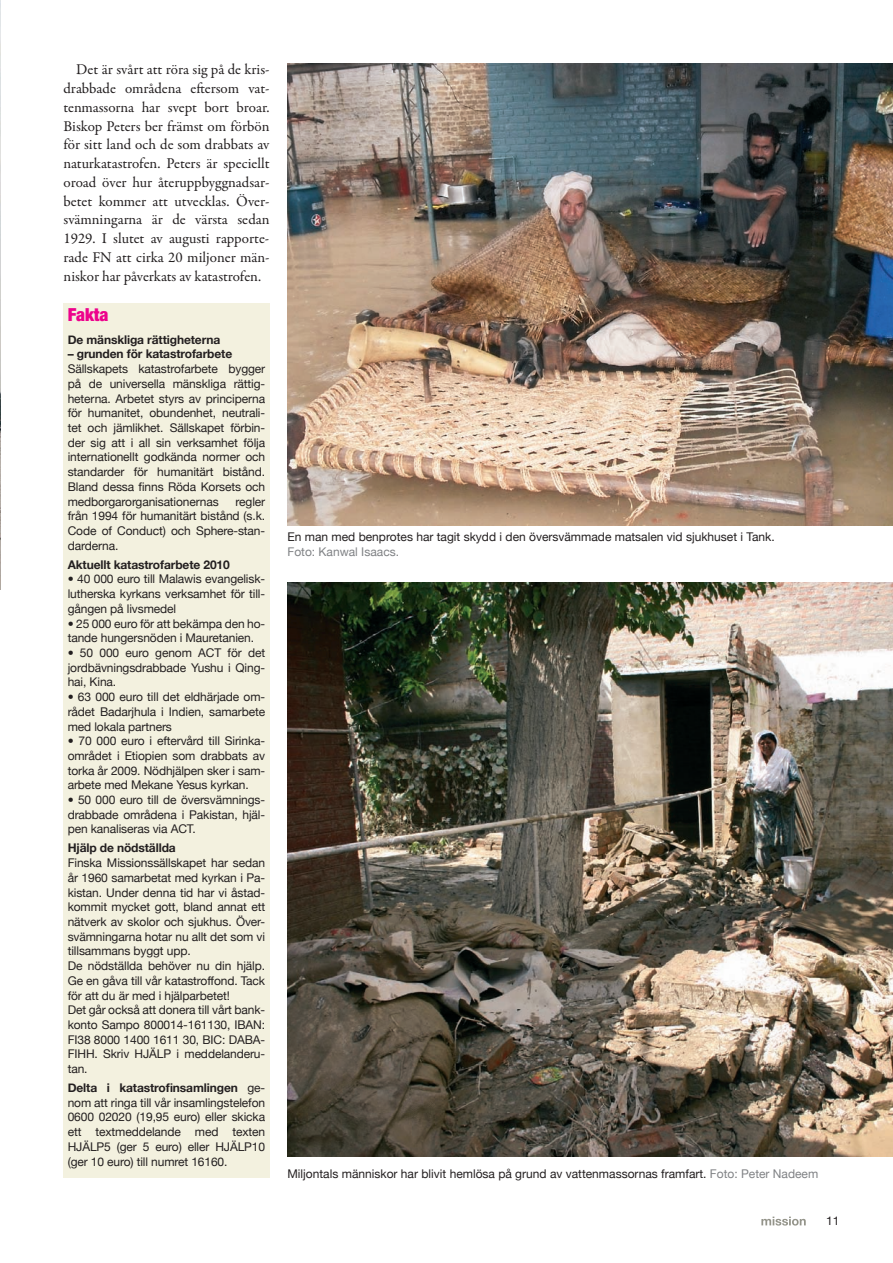
<style>
.page{position:relative;width:893px;height:1263px;background:#fff}
.page>*{position:absolute;margin:0;border:0;box-sizing:border-box;transform-origin:0 0}
.t1{font:900 condensed 18px "Helvetica Neue LT Std";letter-spacing:-.01em;color:#ed028c}
.t2{font:15px/18.8px "Garamond Premr Pro";letter-spacing:-.005em;color:#231f20;text-align:justify}
.t3{font:12px/14.7px "Helvetica Neue";letter-spacing:-.01em;color:#231f20;text-align:justify}
.t4{font:700 12px "Helvetica Neue";letter-spacing:-.01em;color:#231f20}
.t5{font:12px "Helvetica Neue";color:#808285}
.s1{font-weight:700}
.s2{color:#808285}
</style>
<div class="page">
<svg style="left:761px;top:1216px;width:44px;height:9px"></svg>
<img style="left:287px;top:63px;width:605px;height:462px">
<img style="left:287px;top:582px;width:605px;height:573px">
<img style="left:0;top:0;width:1px;height:589px">
<div style="left:63px;top:303px;width:206px;height:874px;background:#f3f1df"></div>
<p class="t2" style="left:63px;top:62px;width:207px;text-indent:13px">Det är svårt att röra sig på de kris&shy;drabbade områdena eftersom vat&shy;tenmassorna har svept bort broar.<br>Biskop Peters ber främst om förbön för sitt land och de som drabbats av naturkatastrofen. Peters är speciellt oroad över hur återuppbyggnadsar&shy;betet kommer att utvecklas. Över&shy;svämningarna är de värsta sedan 1929. I slutet av augusti rapporte&shy;rade FN att cirka 20 miljoner män&shy;niskor har påverkats av katastrofen.</p>
<h1 class="t1" style="left:68px;top:307px;width:42px">Fakta</h1>
<p class="t4" style="left:68px;top:332px;width:154px">De mänskliga rättigheterna</p>
<p class="t4" style="left:68px;top:347px;width:166px">– grunden för katastrofarbete</p>
<p class="t3" style="left:68px;top:361px;width:199px">Sällskapets katastrofarbete bygger på de universella mänskliga rättig&shy;heterna. Arbetet styrs av principerna för humanitet, obundenhet, neutrali&shy;tet och jämlikhet. Sällskapet förbin&shy;der sig att i all sin verksamhet följa internationellt godkända normer och standarder för humanitärt bistånd.<br>Bland dessa finns Röda Korsets och medborgarorganisationernas</p>
<p class="t3" style="left:68px;top:493px;width:199px;text-indent:168px">regler från 1994 för humanitärt bistånd (s.k.<br>Code of Conduct) och Sphere-stan&shy;darderna.</p>
<p class="t4" style="left:68px;top:557px;width:163px">Aktuellt katastrofarbete 2010</p>
<p class="t3" style="left:68px;top:571px;width:199px">• 40 000 euro till Malawis evangelisk&shy;lutherska kyrkans verksamhet för till&shy;gången på livsmedel</p>
<p class="t3" style="left:68px;top:615px;width:199px">• 25 000 euro för att bekämpa den ho&shy;tande hungersnöden i Mauretanien.</p>
<p class="t3" style="left:68px;top:645px;width:199px">• 50 000 euro genom ACT för det jordbävningsdrabbade Yushu i Qing&shy;hai, Kina.</p>
<p class="t3" style="left:68px;top:689px;width:199px">• 63 000 euro till det eldhärjade om&shy;rådet Badarjhula i Indien, samarbete med lokala partners</p>
<p class="t3" style="left:68px;top:733px;width:199px">• 70 000 euro i eftervård till Sirinka&shy;området i Etiopien som drabbats av torka år 2009. Nödhjälpen sker i sam&shy;arbete med Mekane Yesus kyrkan.</p>
<p class="t3" style="left:68px;top:792px;width:199px">• 50 000 euro till de översvämnings&shy;drabbade områdena i Pakistan, hjäl&shy;pen kanaliseras via ACT.</p>
<p class="t4" style="left:68px;top:840px;width:110px">Hjälp de nödställda</p>
<p class="t3" style="left:68px;top:855px;width:199px;text-align:left">Finska Missionssällskapet har sedan år 1960 samarbetat med kyrkan i Pa&shy;kistan. Under denna tid har vi åstad&shy;kommit mycket gott, bland annat ett nätverk av skolor och sjukhus. Över&shy;svämningarna hotar nu allt det som vi tillsammans byggt upp.<br>De nödställda behöver nu din hjälp.<br>Ge en gåva till vår katastroffond. Tack för att du är med i hjälparbetet!<br>Det går också att donera till vårt bank&shy;konto Sampo 800014-161130, IBAN:<br>FI38 8000 1400 1611 30, BIC: DABA-<br>FIHH. Skriv HJÄLP i meddelanderu&shy;tan.</p>
<p class="t3" style="left:68px;top:1079px;width:199px"><span class="s1">Delta i katastrofinsamlingen</span> ge&shy;nom att ringa till vår insamlingstelefon 0600 02020 (19,95 euro) eller skicka ett textmeddelande med texten HJÄLP5 (ger 5 euro) eller HJÄLP10 (ger 10 euro) till numret 16160.</p>
<p class="t3" style="left:287px;top:529px;width:488px">En man med benprotes har tagit skydd i den översvämmade matsalen vid sjukhuset i Tank.</p>
<p class="t5" style="left:287px;top:544px;width:113px">Foto: Kanwal Isaacs.</p>
<p class="t3" style="left:287px;top:1166px;width:532px">Miljontals människor har blivit hemlösa på grund av vattenmassornas framfart. <span class="s2">Foto: Peter Nadeem</span></p>
<p class="t3" style="left:826px;top:1212px;width:15px">11</p>
</div>
